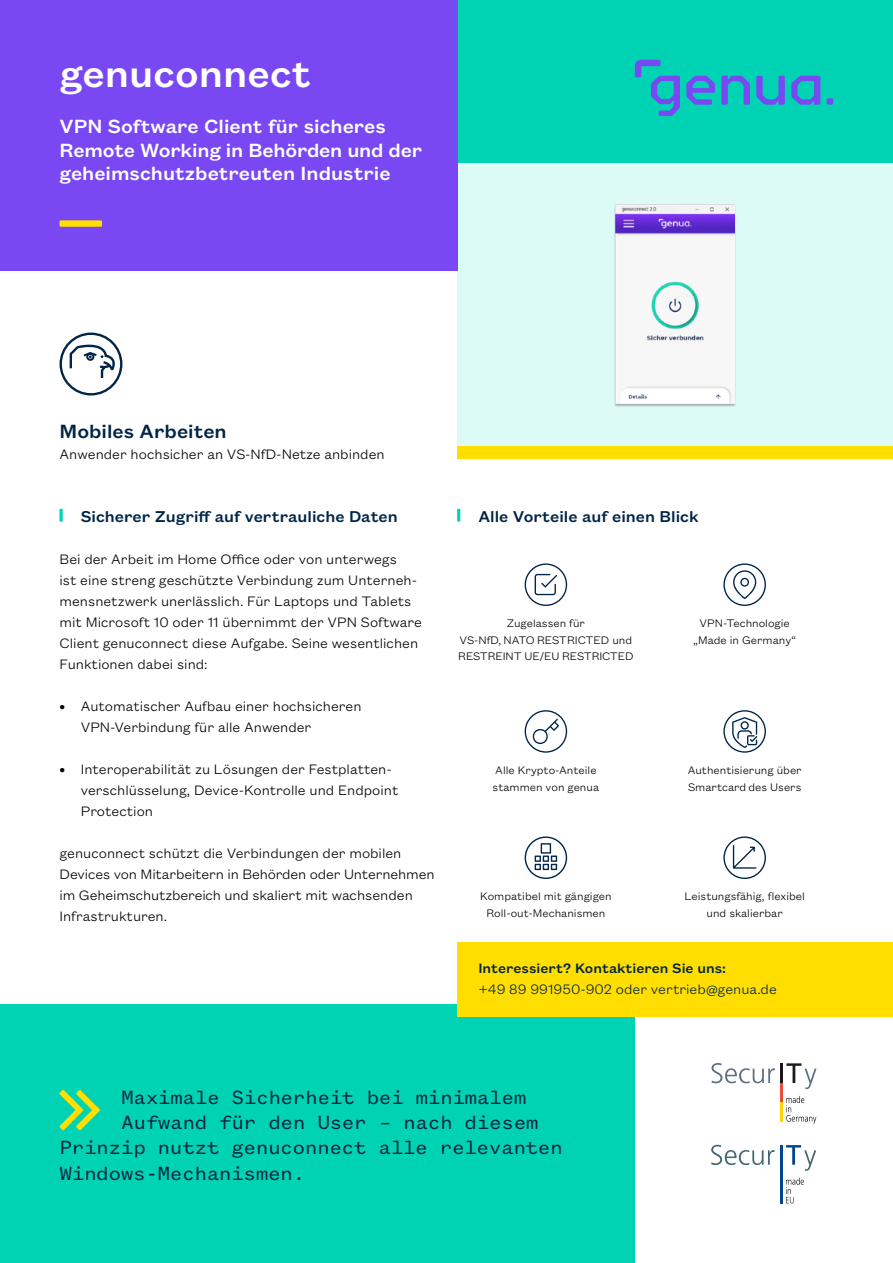
<style>
.page{position:relative;width:893px;height:1263px;background:#fff}
.page>*{position:absolute;margin:0;border:0;box-sizing:border-box;transform-origin:0 0}
.t1{font:500 42px "Founders Grotesk Text";color:#fff}
.t2{font:21px "Founders Grotesk Mono";letter-spacing:-.03em;color:#002547}
.t3{font:500 21px/23.4px "Founders Grotesk Text";color:#fff}
.t4{font:500 21px "Founders Grotesk Text";color:#002547}
.t5{font:500 17.25px "Founders Grotesk Text";color:#002547}
.t6{font:300 15px/21px "Founders Grotesk Text";color:#000}
.t7{font:300 15px "Founders Grotesk Text";color:#002547}
.t8{font:500 15px "Founders Grotesk Text";color:#002547}
.t9{font:300 12px/16.8px "Founders Grotesk Text";color:#000;text-align:center}
.s1{font-weight:500}
</style>
<div class="page">
<div style="left:457px;top:0;width:436px;height:164px;background:#00d3b3"></div>
<div style="left:457px;top:164px;width:436px;height:282px;background:#dcfbf7"></div>
<div style="left:457px;top:446px;width:436px;height:12px;background:#ffde00"></div>
<div style="left:0;top:1005px;width:635px;height:258px;background:#00d3b3"></div>
<div style="left:0;top:0;width:457px;height:270px;background:#7948f3"></div>
<div style="left:827px;top:98px;width:6px;height:7px;background:#7948f3;border-radius:2px"></div>
<svg style="left:721px;top:76px;width:29px;height:29px"></svg>
<svg style="left:756px;top:76px;width:29px;height:29px"></svg>
<svg style="left:791px;top:76px;width:29px;height:29px"></svg>
<svg style="left:635px;top:60px;width:45px;height:56px"></svg>
<svg style="left:686px;top:76px;width:29px;height:29px"></svg>
<div style="left:60px;top:220px;width:42px;height:7px;background:#ffde00"></div>
<svg style="left:711px;top:1063px;width:64px;height:20px"></svg>
<svg style="left:781px;top:1063px;width:35px;height:60px"></svg>
<hr style="left:780px;top:1145px;width:3px;height:58px;background:#00458f">
<svg style="left:711px;top:1145px;width:64px;height:20px"></svg>
<svg style="left:786px;top:1145px;width:30px;height:26px"></svg>
<svg style="left:786px;top:1177px;width:18px;height:26px"></svg>
<svg style="left:525px;top:563px;width:42px;height:43px"></svg>
<svg style="left:723px;top:563px;width:43px;height:43px"></svg>
<svg style="left:525px;top:710px;width:42px;height:43px"></svg>
<svg style="left:723px;top:710px;width:43px;height:43px"></svg>
<svg style="left:525px;top:836px;width:42px;height:43px"></svg>
<svg style="left:723px;top:836px;width:43px;height:43px"></svg>
<div style="left:457px;top:942px;width:436px;height:74px;background:#ffde00"></div>
<svg style="left:59px;top:1090px;width:41px;height:40px"></svg>
<svg style="left:60px;top:509px;width:3px;height:13px"></svg>
<svg style="left:457px;top:509px;width:3px;height:13px"></svg>
<svg style="left:60px;top:333px;width:62px;height:62px"></svg>
<div style="left:614px;top:205px;width:122px;height:202px;background:#000;opacity:.3"></div>
<img style="left:615px;top:205px;width:120px;height:199px">
<h1 class="t1" style="left:60px;top:44px;width:253px">genuconnect</h1>
<h2 class="t3" style="left:60px;top:113px;width:364px">VPN Software Client für sicheres<br>Remote Working in Behörden und der geheimschutzbetreuten Industrie</h2>
<h2 class="t4" style="left:60px;top:416px;width:169px">Mobiles Arbeiten</h2>
<p class="t6" style="left:60px;top:442px;width:327px">Anwender hochsicher an VS-NfD-Netze anbinden</p>
<p class="t5" style="left:81px;top:504px;width:319px">Sicherer Zugriff auf vertrauliche Daten</p>
<p class="t6" style="left:60px;top:547px;width:364px">Bei der Arbeit im Home Office oder von unterwegs<br>ist eine streng geschützte Verbindung zum Unterneh&shy;mensnetzwerk unerlässlich. Für Laptops und Tablets mit Microsoft 10 oder 11 übernimmt der VPN Software Client genuconnect diese Aufgabe. Seine wesentlichen Funktionen dabei sind:</p>
<p class="t6" style="left:81px;top:694px;width:282px;text-indent:-21px"><span class="s1">•</span> Automatischer Aufbau einer hochsicheren<br>VPN-Verbindung für alle Anwender</p>
<p class="t6" style="left:81px;top:757px;width:319px;text-indent:-21px"><span class="s1">•</span> Interoperabilität zu Lösungen der Festplatten&shy;verschlüsselung, Device-Kontrolle und Endpoint<br>Protection</p>
<p class="t6" style="left:60px;top:841px;width:377px">genuconnect schützt die Verbindungen der mobilen Devices von Mitarbeitern in Behörden oder Unternehmen im Geheimschutzbereich und skaliert mit wachsenden Infrastrukturen.</p>
<p class="t5" style="left:478px;top:504px;width:222px">Alle Vorteile auf einen Blick</p>
<p class="t9" style="left:458px;top:614px;width:177px">Zugelassen für<br>VS-NfD, NATO RESTRICTED und<br>RESTREINT UE/EU RESTRICTED</p>
<p class="t9" style="left:693px;top:614px;width:104px">VPN-Technologie „Made in Germany“</p>
<p class="t9" style="left:493px;top:761px;width:108px;text-align:left">Alle Krypto-Anteile stammen von genua</p>
<p class="t9" style="left:688px;top:761px;width:116px;text-align:left">Authentisierung über<br>Smartcard des Users</p>
<p class="t9" style="left:480px;top:886px;width:133px">Kompatibel mit gängigen<br>Roll-out-Mechanismen</p>
<p class="t9" style="left:685px;top:886px;width:122px">Leistungsfähig, flexibel und skalierbar</p>
<p class="t8" style="left:478px;top:957px;width:249px">Interessiert? Kontaktieren Sie uns:</p>
<p class="t7" style="left:478px;top:979px;width:300px">+49 89 991950-902 oder vertrieb@genua.de</p>
<h2 class="t2" style="left:121px;top:1086px;width:407px">Maximale Sicherheit bei minimalem</h2>
<h2 class="t2" style="left:121px;top:1111px;width:419px">Aufwand für den User – nach diesem</h2>
<h2 class="t2" style="left:60px;top:1136px;width:505px">Prinzip nutzt genuconnect alle relevanten</h2>
<h2 class="t2" style="left:60px;top:1161px;width:247px">Windows-Mechanismen.</h2>
</div>
